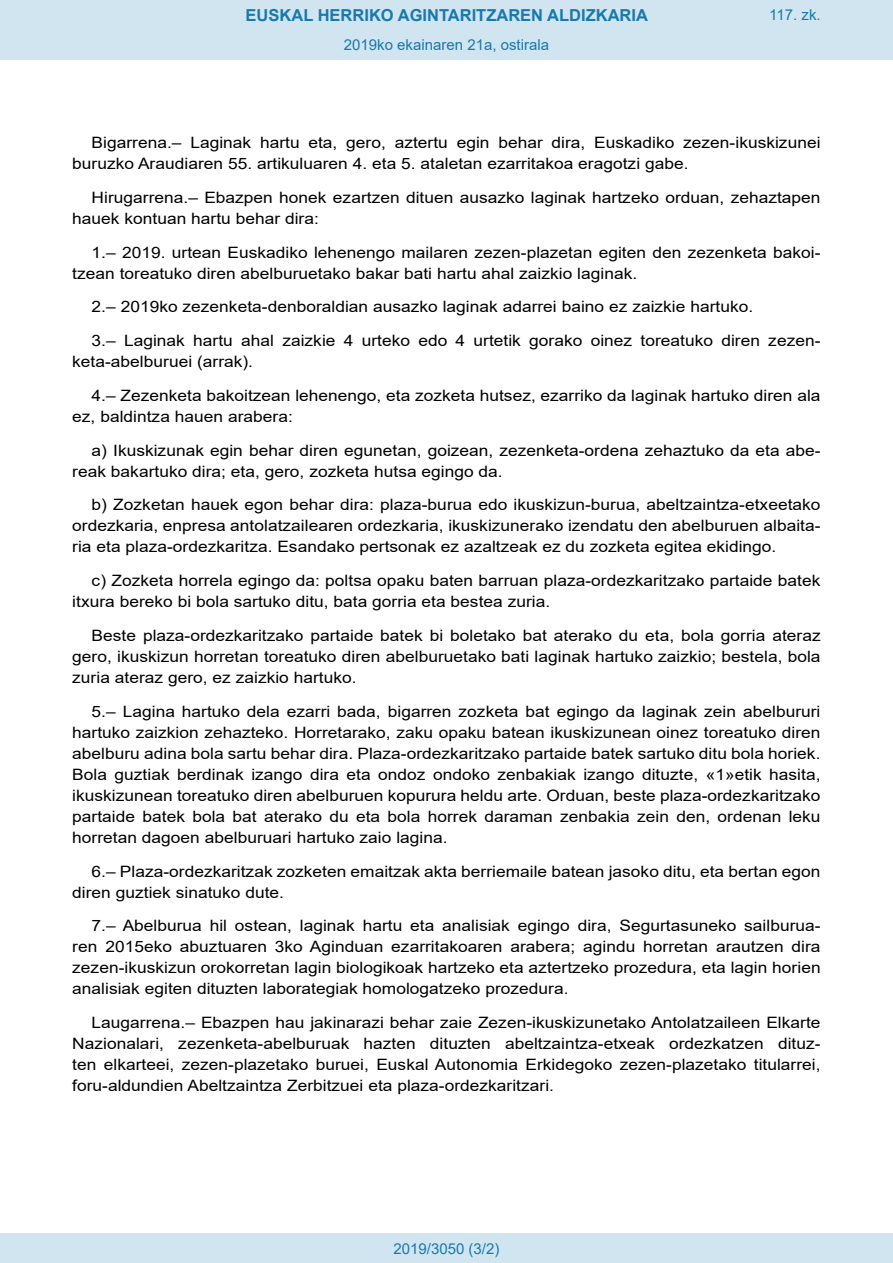
<style>
.page{position:relative;width:893px;height:1263px;background:#fff}
.page>*{position:absolute;margin:0;border:0;box-sizing:border-box;transform-origin:0 0}
.t1{font:700 16.5px "Arial";color:#1879ad}
.BOPVDetalle{font:15.6px/21px "Arial";color:#000;scale:1.11 1}
.Paginacion_Centro{font:15px "Arial";color:#1879ad}
</style>
<div class="page">
<div style="left:0;top:0;width:893px;height:60px;background:#d0e5f0"></div>
<div style="left:0;top:1233px;width:893px;height:30px;background:#d0e5f0"></div>
<p class="t1" style="left:246px;top:3px;width:404px">EUSKAL HERRIKO AGINTARITZAREN ALDIZKARIA</p>
<p class="Paginacion_Centro" style="left:344px;top:35px;width:207px">2019ko ekainaren 21a, ostirala</p>
<p class="Paginacion_Centro" style="left:769px;top:5px;width:53px">117. zk.</p>
<p class="BOPVDetalle" style="left:72px;top:132px;width:676px;text-indent:19px">Bigarrena.– Laginak hartu eta, gero, aztertu egin behar dira, Euskadiko zezen-ikuskizunei buruzko Araudiaren 55. artikuluaren 4. eta 5. ataletan ezarritakoa eragotzi gabe.</p>
<p class="BOPVDetalle" style="left:72px;top:187px;width:676px;text-indent:19px">Hirugarrena.– Ebazpen honek ezartzen dituen ausazko laginak hartzeko orduan, zehaztapen hauek kontuan hartu behar dira:</p>
<p class="BOPVDetalle" style="left:72px;top:242px;width:676px;text-indent:19px">1.– 2019. urtean Euskadiko lehenengo mailaren zezen-plazetan egiten den zezenketa bakoi&shy;tzean toreatuko diren abelburuetako bakar bati hartu ahal zaizkio laginak.</p>
<p class="BOPVDetalle" style="left:92px;top:296px;width:597px">2.– 2019ko zezenketa-denboraldian ausazko laginak adarrei baino ez zaizkie hartuko.</p>
<p class="BOPVDetalle" style="left:72px;top:330px;width:676px;text-indent:19px">3.– Laginak hartu ahal zaizkie 4 urteko edo 4 urtetik gorako oinez toreatuko diren zezen&shy;keta-abelburuei (arrak).</p>
<p class="BOPVDetalle" style="left:72px;top:385px;width:676px;text-indent:19px">4.– Zezenketa bakoitzean lehenengo, eta zozketa hutsez, ezarriko da laginak hartuko diren ala ez, baldintza hauen arabera:</p>
<p class="BOPVDetalle" style="left:72px;top:440px;width:676px;text-indent:19px">a) Ikuskizunak egin behar diren egunetan, goizean, zezenketa-ordena zehaztuko da eta abe&shy;reak bakartuko dira; eta, gero, zozketa hutsa egingo da.</p>
<p class="BOPVDetalle" style="left:72px;top:494px;width:676px;text-align:justify;text-indent:19px">b) Zozketan hauek egon behar dira: plaza-burua edo ikuskizun-burua, abeltzaintza-etxeetako ordezkaria, enpresa antolatzailearen ordezkaria, ikuskizunerako izendatu den abelburuen albaita&shy;ria eta plaza-ordezkaritza. Esandako pertsonak ez azaltzeak ez du zozketa egitea ekidingo.</p>
<p class="BOPVDetalle" style="left:72px;top:570px;width:676px;text-indent:19px">c) Zozketa horrela egingo da: poltsa opaku baten barruan plaza-ordezkaritzako partaide batek itxura bereko bi bola sartuko ditu, bata gorria eta bestea zuria.</p>
<p class="BOPVDetalle" style="left:72px;top:625px;width:676px;text-align:justify;text-indent:19px">Beste plaza-ordezkaritzako partaide batek bi boletako bat aterako du eta, bola gorria ateraz gero, ikuskizun horretan toreatuko diren abelburuetako bati laginak hartuko zaizkio; bestela, bola zuria ateraz gero, ez zaizkio hartuko.</p>
<p class="BOPVDetalle" style="left:72px;top:701px;width:676px;text-align:justify;text-indent:19px">5.– Lagina hartuko dela ezarri bada, bigarren zozketa bat egingo da laginak zein abelbururi hartuko zaizkion zehazteko. Horretarako, zaku opaku batean ikuskizunean oinez toreatuko diren abelburu adina bola sartu behar dira. Plaza-ordezkaritzako partaide batek sartuko ditu bola horiek.<br>Bola guztiak berdinak izango dira eta ondoz ondoko zenbakiak izango dituzte, «1»etik hasita, ikuskizunean toreatuko diren abelburuen kopurura heldu arte. Orduan, beste plaza-ordezkaritzako partaide batek bola bat aterako du eta bola horrek daraman zenbakia zein den, ordenan leku horretan dagoen abelburuari hartuko zaio lagina.</p>
<p class="BOPVDetalle" style="left:72px;top:860px;width:676px;text-indent:19px">6.– Plaza-ordezkaritzak zozketen emaitzak akta berriemaile batean jasoko ditu, eta bertan egon diren guztiek sinatuko dute.</p>
<p class="BOPVDetalle" style="left:72px;top:915px;width:676px;text-align:justify;text-indent:19px">7.– Abelburua hil ostean, laginak hartu eta analisiak egingo dira, Segurtasuneko sailburua&shy;ren 2015eko abuztuaren 3ko Aginduan ezarritakoaren arabera; agindu horretan arautzen dira zezen-ikuskizun orokorretan lagin biologikoak hartzeko eta aztertzeko prozedura, eta lagin horien analisiak egiten dituzten laborategiak homologatzeko prozedura.</p>
<p class="BOPVDetalle" style="left:72px;top:1012px;width:676px;text-align:justify;text-indent:19px">Laugarrena.– Ebazpen hau jakinarazi behar zaie Zezen-ikuskizunetako Antolatzaileen Elkarte Nazionalari, zezenketa-abelburuak hazten dituzten abeltzaintza-etxeak ordezkatzen dituz&shy;ten elkarteei, zezen-plazetako buruei, Euskal Autonomia Erkidegoko zezen-plazetako titularrei, foru-aldundien Abeltzaintza Zerbitzuei eta plaza-ordezkaritzari.</p>
<p class="Paginacion_Centro" style="left:393px;top:1238px;width:107px">2019/3050 (3/2)</p>
</div>
